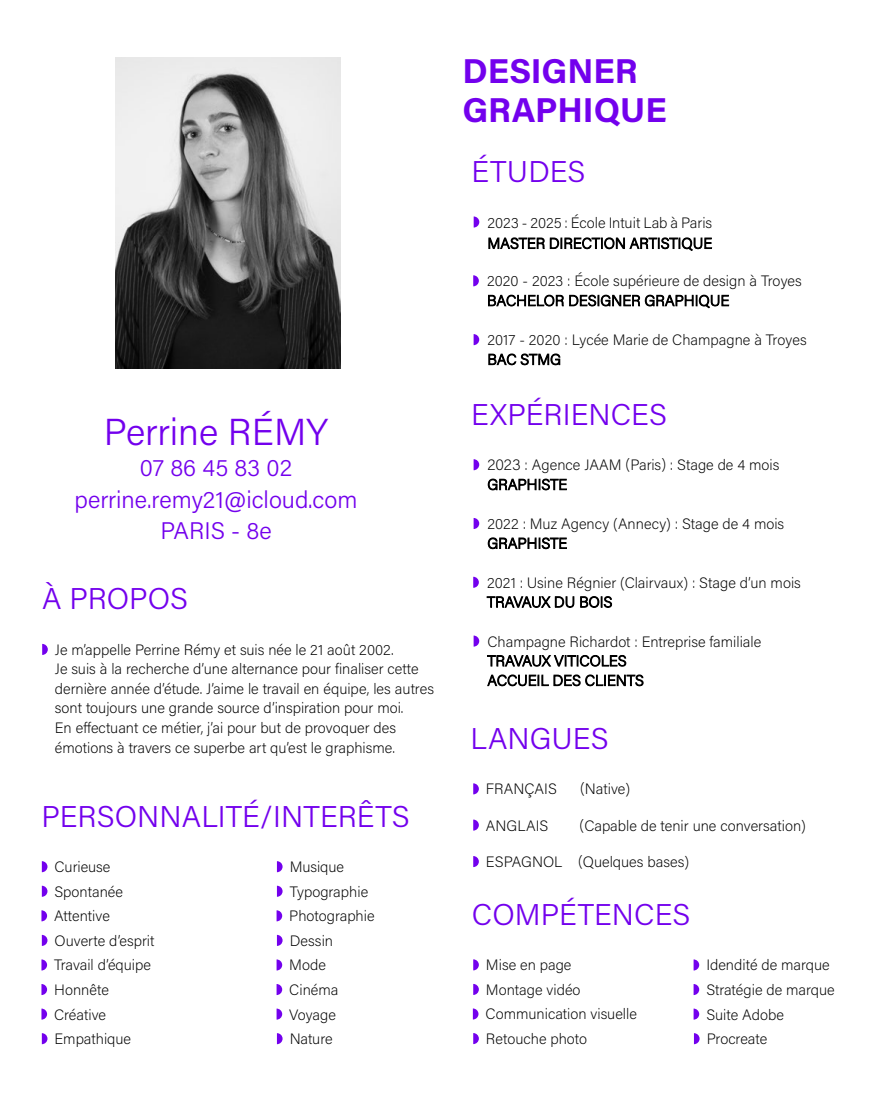
<style>
.page{position:relative;width:893px;height:1115px;background:#fff}
.page>*{position:absolute;margin:0;border:0;box-sizing:border-box;transform-origin:0 0}
.t1{font:300 37.5px "Acumin Pro";color:#7300ed}
.t2{font:700 34.5px/39px "Acumin Pro";color:#7300ed}
.t3{font:300 30px "Acumin Pro";letter-spacing:.005em;color:#7300ed}
.t4{font:300 24px/31.5px "Acumin Pro";color:#7300ed;text-align:center}
.t5{font:200 15px/19.5px "Acumin Pro";color:#000}
</style>
<div class="page">
<svg style="left:42px;top:643px;width:6px;height:11px"></svg>
<svg style="left:473px;top:783px;width:6px;height:11px"></svg>
<svg style="left:473px;top:819px;width:6px;height:11px"></svg>
<svg style="left:473px;top:856px;width:6px;height:10px"></svg>
<svg style="left:474px;top:334px;width:5px;height:11px"></svg>
<svg style="left:473px;top:275px;width:6px;height:11px"></svg>
<svg style="left:474px;top:216px;width:5px;height:11px"></svg>
<svg style="left:474px;top:518px;width:5px;height:11px"></svg>
<svg style="left:473px;top:576px;width:6px;height:11px"></svg>
<svg style="left:474px;top:635px;width:5px;height:11px"></svg>
<svg style="left:474px;top:459px;width:5px;height:11px"></svg>
<svg style="left:42px;top:861px;width:5px;height:10px"></svg>
<svg style="left:473px;top:959px;width:6px;height:11px"></svg>
<svg style="left:277px;top:861px;width:6px;height:10px"></svg>
<svg style="left:42px;top:885px;width:5px;height:11px"></svg>
<svg style="left:473px;top:983px;width:6px;height:11px"></svg>
<svg style="left:277px;top:885px;width:6px;height:11px"></svg>
<svg style="left:41px;top:910px;width:6px;height:11px"></svg>
<svg style="left:473px;top:1008px;width:5px;height:11px"></svg>
<svg style="left:277px;top:910px;width:5px;height:11px"></svg>
<svg style="left:42px;top:934px;width:5px;height:11px"></svg>
<svg style="left:473px;top:1033px;width:6px;height:10px"></svg>
<svg style="left:277px;top:934px;width:6px;height:11px"></svg>
<svg style="left:41px;top:959px;width:6px;height:11px"></svg>
<svg style="left:694px;top:959px;width:5px;height:11px"></svg>
<svg style="left:277px;top:959px;width:5px;height:11px"></svg>
<svg style="left:41px;top:984px;width:6px;height:10px"></svg>
<svg style="left:694px;top:984px;width:5px;height:10px"></svg>
<svg style="left:277px;top:984px;width:5px;height:10px"></svg>
<svg style="left:41px;top:1008px;width:6px;height:11px"></svg>
<svg style="left:694px;top:1008px;width:5px;height:11px"></svg>
<svg style="left:277px;top:1008px;width:5px;height:11px"></svg>
<svg style="left:42px;top:1033px;width:5px;height:10px"></svg>
<svg style="left:694px;top:1033px;width:6px;height:10px"></svg>
<svg style="left:277px;top:1033px;width:6px;height:10px"></svg>
<img style="left:115px;top:57px;width:225px;height:311px">
<h2 class="t2" style="left:462px;top:50px;width:206px">DESIGNER<br>GRAPHIQUE</h2>
<h3 class="t3" style="left:471px;top:151px;width:116px">ÉTUDES</h3>
<p class="t5" style="left:487px;top:211px;width:226px;line-height:21px">2023 - 2025 : École Intuit Lab à Paris<br>MASTER DIRECTION ARTISTIQUE</p>
<p class="t5" style="left:487px;top:271px;width:316px">2020 - 2023 : École supérieure de design à Troyes<br>BACHELOR DESIGNER GRAPHIQUE</p>
<h1 class="t1" style="left:104px;top:406px;width:226px">Perrine RÉMY</h1>
<h3 class="t4" style="left:74px;top:451px;width:285px">07 86 45 83 02 perrine.remy21@icloud.com<br>PARIS - 8e</h3>
<h3 class="t3" style="left:42px;top:578px;width:147px">À PROPOS</h3>
<p class="t5" style="left:55px;top:639px;width:381px">Je m’appelle Perrine Rémy et suis née le 21 août 2002.<br>Je suis à la recherche d’une alternance pour finaliser cette dernière année d’étude. J’aime le travail en équipe, les autres sont toujours une grande source d’inspiration pour moi.<br>En effectuant ce métier, j’ai pour but de provoquer des émotions à travers ce superbe art qu’est le graphisme.</p>
<h3 class="t3" style="left:41px;top:795px;width:370px">PERSONNALITÉ/INTERÊTS</h3>
<p class="t5" style="left:55px;top:856px;width:57px">Curieuse</p>
<p class="t5" style="left:290px;top:856px;width:56px">Musique</p>
<p class="t5" style="left:55px;top:880px;width:70px">Spontanée</p>
<p class="t5" style="left:290px;top:880px;width:80px">Typographie</p>
<p class="t5" style="left:54px;top:905px;width:57px">Attentive</p>
<p class="t5" style="left:289px;top:905px;width:87px">Photographie</p>
<p class="t5" style="left:55px;top:929px;width:101px">Ouverte d’esprit</p>
<p class="t5" style="left:290px;top:929px;width:45px">Dessin</p>
<p class="t5" style="left:487px;top:329px;width:321px">2017 - 2020 : Lycée Marie de Champagne à Troyes<br>BAC STMG</p>
<h3 class="t3" style="left:471px;top:393px;width:197px">EXPÉRIENCES</h3>
<p class="t5" style="left:487px;top:454px;width:294px">2023 : Agence JAAM (Paris) : Stage de 4 mois<br>GRAPHISTE</p>
<p class="t5" style="left:487px;top:513px;width:298px">2022 : Muz Agency (Annecy) : Stage de 4 mois<br>GRAPHISTE</p>
<p class="t5" style="left:487px;top:572px;width:315px">2021 : Usine Régnier (Clairvaux) : Stage d’un mois<br>TRAVAUX DU BOIS</p>
<p class="t5" style="left:487px;top:630px;width:275px">Champagne Richardot : Entreprise familiale<br>TRAVAUX VITICOLES<br>ACCUEIL DES CLIENTS</p>
<h3 class="t3" style="left:470px;top:717px;width:140px">LANGUES</h3>
<p class="t5" style="left:486px;top:778px;width:72px">FRANÇAIS</p>
<p class="t5" style="left:580px;top:778px;width:51px">(Native)</p>
<p class="t5" style="left:486px;top:814px;width:64px">ANGLAIS</p>
<p class="t5" style="left:580px;top:814px;width:228px">(Capable de tenir une conversation)</p>
<p class="t5" style="left:486px;top:851px;width:205px">ESPAGNOL (Quelques bases)</p>
<h3 class="t3" style="left:472px;top:893px;width:220px">COMPÉTENCES</h3>
<p class="t5" style="left:54px;top:954px;width:98px">Travail d’équipe</p>
<p class="t5" style="left:289px;top:954px;width:38px">Mode</p>
<p class="t5" style="left:706px;top:954px;width:125px">Idendité de marque</p>
<p class="t5" style="left:54px;top:979px;width:56px">Honnête</p>
<p class="t5" style="left:289px;top:979px;width:51px">Cinéma</p>
<p class="t5" style="left:706px;top:979px;width:130px">Stratégie de marque</p>
<p class="t5" style="left:54px;top:1003px;width:53px">Créative</p>
<p class="t5" style="left:289px;top:1003px;width:48px">Voyage</p>
<p class="t5" style="left:706px;top:1003px;width:79px">Suite Adobe</p>
<p class="t5" style="left:55px;top:1028px;width:78px">Empathique</p>
<p class="t5" style="left:290px;top:1028px;width:45px">Nature</p>
<p class="t5" style="left:707px;top:1028px;width:62px">Procreate</p>
<p class="t5" style="left:486px;top:954px;width:87px">Mise en page</p>
<p class="t5" style="left:486px;top:979px;width:96px">Montage vidéo</p>
<p class="t5" style="left:486px;top:1003px;width:153px">Communication visuelle</p>
<p class="t5" style="left:486px;top:1028px;width:103px">Retouche photo</p>
</div>
